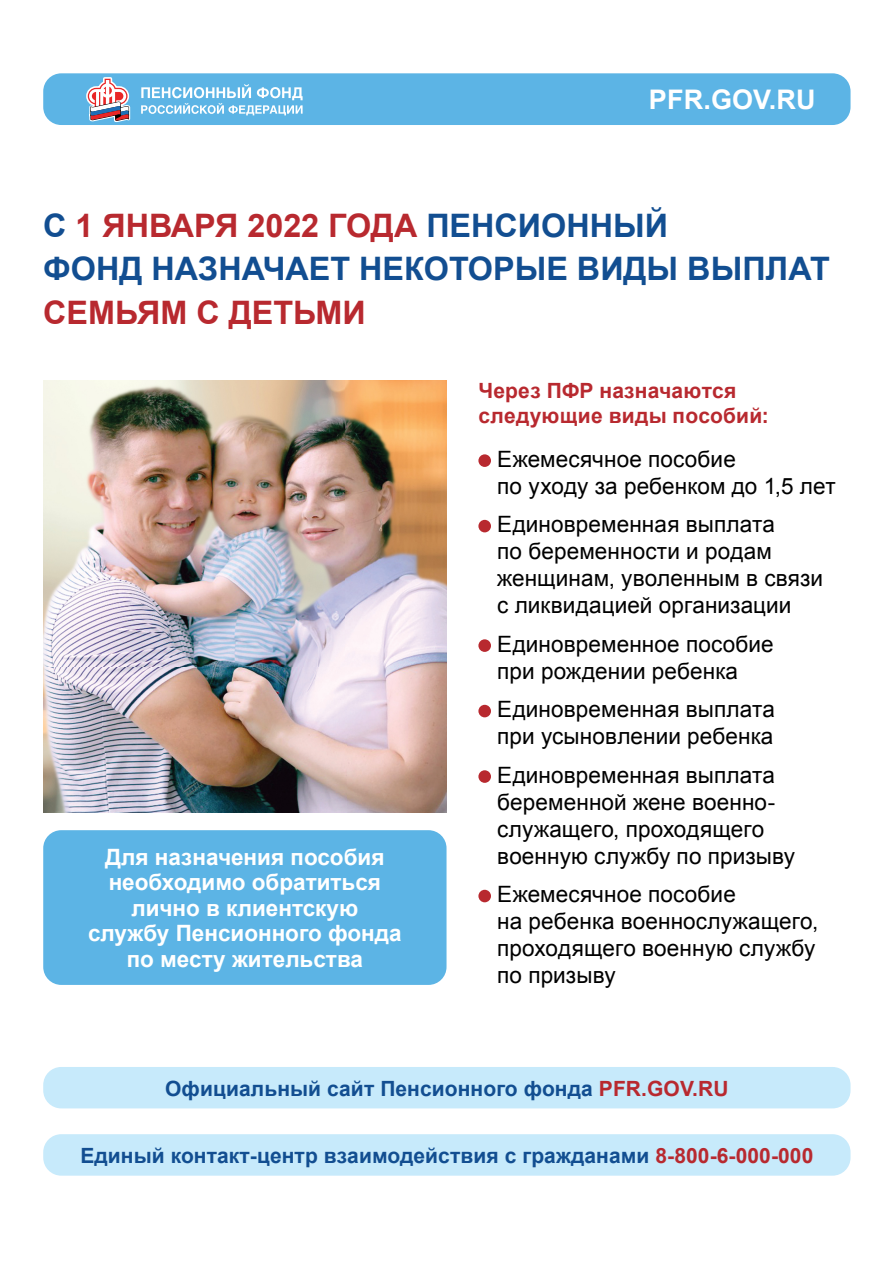
<style>
.page{position:relative;width:893px;height:1263px;background:#fff}
.page>*{position:absolute;margin:0;border:0;box-sizing:border-box;transform-origin:0 0}
.t1{font:700 32.4px/43.2px "Arial";color:#124e91}
.t2{font:700 32.4px "Arial";color:#b8292f}
.t3{font:700 27px "Arial";letter-spacing:.005em;color:#fff}
.t4{font:22.5px/27px "Arial";letter-spacing:.005em;color:#000}
.t5{font:700 22.5px/25.5px "Arial";color:#fff;text-align:center}
.t6{font:700 21px "Arial";letter-spacing:.005em;color:#124e91}
.t7{font:700 21px/25.2px "Arial";letter-spacing:.01em;color:#b8292f}
.s1{color:#b8292f}
</style>
<div class="page">
<img style="left:43px;top:381px;width:403px;height:431px">
<div style="left:478px;top:454px;width:13px;height:13px;background:#b8292f;border-radius:50%"></div>
<div style="left:478px;top:520px;width:13px;height:12px;background:#b8292f;border-radius:50%"></div>
<div style="left:478px;top:639px;width:13px;height:13px;background:#b8292f;border-radius:50%"></div>
<div style="left:478px;top:705px;width:13px;height:12px;background:#b8292f;border-radius:50%"></div>
<div style="left:478px;top:770px;width:13px;height:13px;background:#b8292f;border-radius:50%"></div>
<div style="left:478px;top:890px;width:13px;height:12px;background:#b8292f;border-radius:50%"></div>
<div style="left:43px;top:830px;width:403px;height:155px;background:#5cb4e5;border-radius:18px"></div>
<div style="left:43px;top:73px;width:807px;height:52px;background:#5cb4e5;border-radius:18px"></div>
<svg style="left:141px;top:84px;width:162px;height:31px"></svg>
<svg style="left:86px;top:77px;width:45px;height:45px"></svg>
<div style="left:43px;top:1067px;width:807px;height:41px;background:#c7eafb;border-radius:18px"></div>
<div style="left:43px;top:1134px;width:807px;height:42px;background:#c7eafb;border-radius:18px"></div>
<p class="t3" style="left:649px;top:84px;width:168px">PFR.GOV.RU</p>
<h1 class="t1" style="left:43px;top:204px;width:788px">С <span class="s1">1 ЯНВАРЯ 2022 ГОДА</span> ПЕНСИОННЫЙ<br>ФОНД НАЗНАЧАЕТ НЕКОТОРЫЕ ВИДЫ ВЫПЛАТ</h1>
<h1 class="t2" style="left:43px;top:294px;width:324px">СЕМЬЯМ С ДЕТЬМИ</h1>
<p class="t5" style="left:88px;top:844px;width:315px">Для назначения пособия необходимо обратиться лично в клиентскую службу Пенсионного фонда по месту жительства</p>
<p class="t7" style="left:478px;top:378px;width:292px">Через ПФР назначаются следующие виды пособий:</p>
<p class="t4" style="left:497px;top:446px;width:340px">Ежемесячное пособие<br>по уходу за ребенком до 1,5 лет</p>
<p class="t4" style="left:497px;top:511px;width:327px">Единовременная выплата<br>по беременности и родам женщинам, уволенным в связи с ликвидацией организации</p>
<p class="t4" style="left:497px;top:631px;width:278px">Единовременное пособие при рождении ребенка</p>
<p class="t4" style="left:497px;top:696px;width:279px">Единовременная выплата при усыновлении ребенка</p>
<p class="t4" style="left:497px;top:762px;width:299px">Единовременная выплата беременной жене военно&shy;служащего, проходящего военную службу по призыву</p>
<p class="t4" style="left:497px;top:881px;width:323px">Ежемесячное пособие<br>на ребенка военнослужащего, проходящего военную службу по призыву</p>
<p class="t6" style="left:165px;top:1077px;width:565px">Официальный сайт Пенсионного фонда <span class="s1">PFR.GOV.RU</span></p>
<p class="t6" style="left:80px;top:1144px;width:734px">Единый контакт-центр взаимодействия с гражданами <span class="s1">8-800-6-000-000</span></p>
</div>
